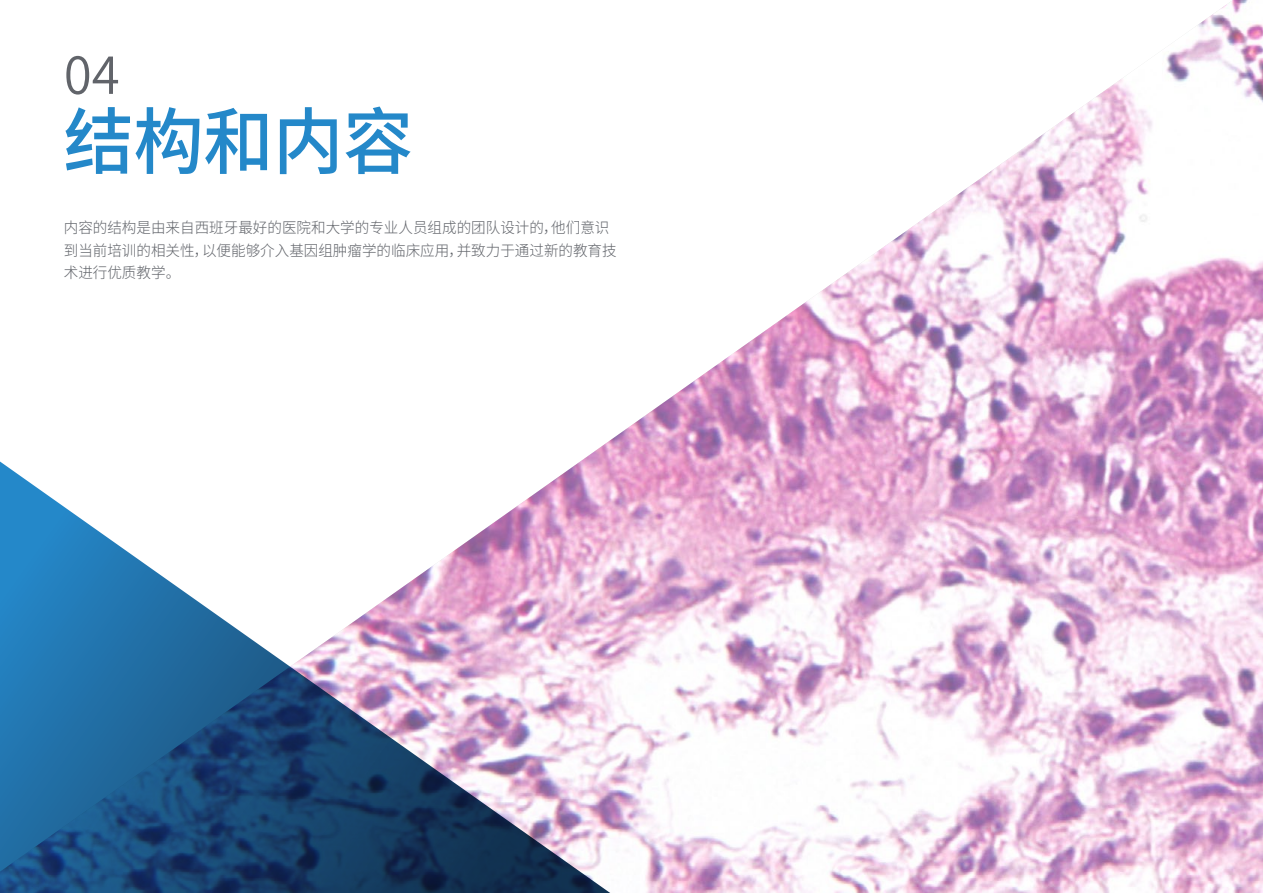
<style>
.page{position:relative;width:1263px;height:893px;background:#fff}
.page>*{position:absolute;margin:0;border:0;box-sizing:border-box;transform-origin:0 0}
.t1{font:500 72px "Source Han Sans CN";color:#2488c9}
.t2{font:52.5px "Source Han Sans CN";color:#61646a}
.t3{font:300 15px/22.5px "Source Han Sans CN";color:#61646a}
</style>
<div class="page">
<img style="left:602px;top:0;width:661px;height:893px">
<svg style="left:0;top:446px;width:640px;height:447px"></svg>
<h2 class="t2" style="left:64px;top:45px;width:57px">04</h2>
<h1 class="t1" style="left:64px;top:101px;width:351px">结构和内容</h1>
<p class="t3" style="left:64px;top:217px;width:554px">内容的结构是由来自西班牙最好的医院和大学的专业人员组成的团队设计的，他们意识到当前培训的相关性，以便能够介入基因组肿瘤学的临床应用，并致力于通过新的教育技术进行优质教学。</p>
</div>
